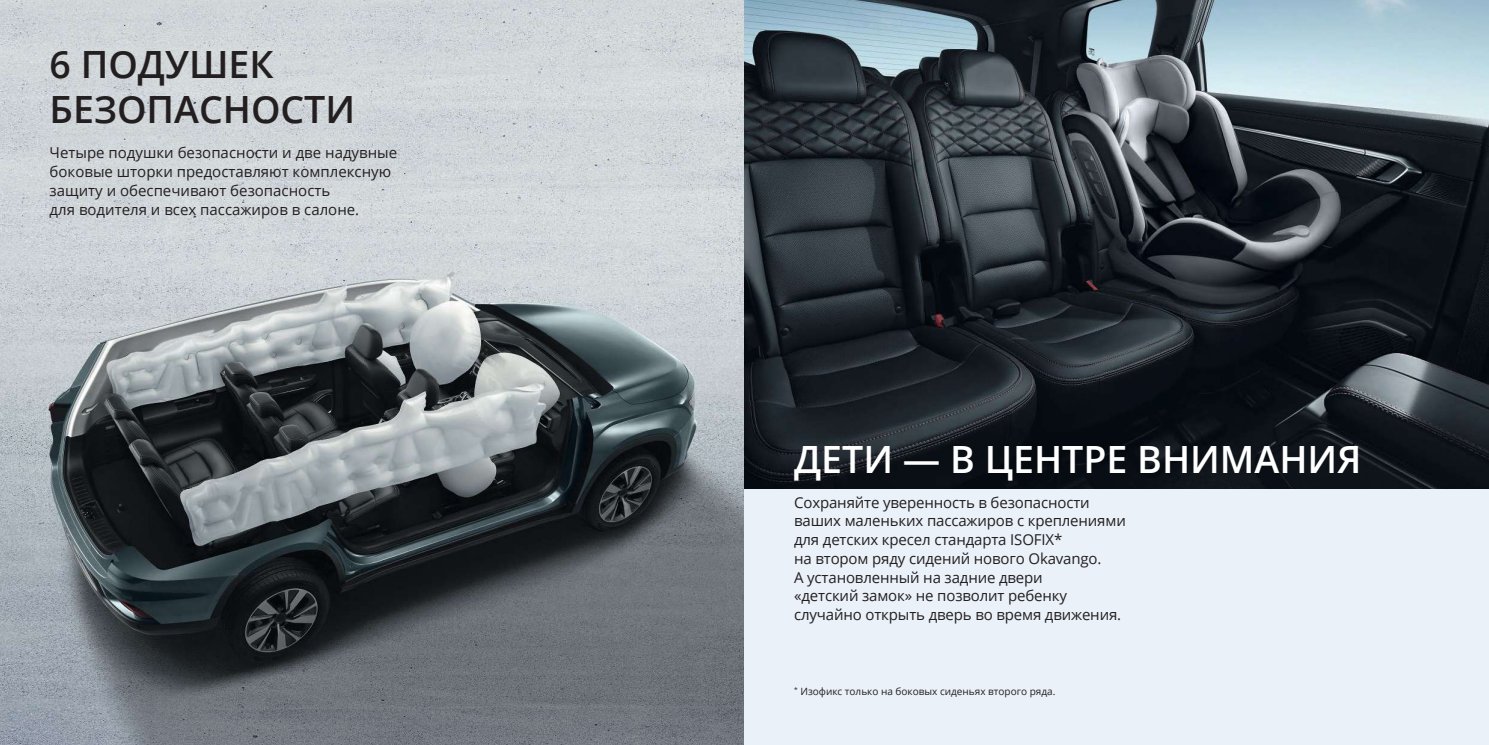
<style>
.page{position:relative;width:1489px;height:745px;background:#fff}
.page>*{position:absolute;margin:0;border:0;box-sizing:border-box;transform-origin:0 0}
.t1{font:600 37.5px/45px "Open Sans";color:#231f20}
.t2{font:600 37.5px "Open Sans";color:#fff}
.t3{font:15px/18.8px "Open Sans";letter-spacing:-.01em;color:#231f20}
.t4{font:10px "Open Sans";color:#231f20}
</style>
<div class="page">
<img style="left:0;top:0;width:744px;height:744px">
<div style="left:744px;top:0;width:744px;height:744px;background:#eaf1f9"></div>
<img style="left:744px;top:0;width:744px;height:488px">
<h1 class="t1" style="left:50px;top:41px;width:307px">6 ПОДУШЕК<br>БЕЗОПАСНОСТИ</h1>
<p class="t3" style="left:50px;top:143px;width:349px">Четыре подушки безопасности и две надувные боковые шторки предоставляют комплексную защиту и обеспечивают безопасность<br>для водителя и всех пассажиров в салоне.</p>
<h1 class="t2" style="left:794px;top:433px;width:569px">ДЕТИ — В ЦЕНТРЕ ВНИМАНИЯ</h1>
<p class="t3" style="left:794px;top:492px;width:333px">Сохраняйте уверенность в безопасности ваших маленьких пассажиров с креплениями для детских кресел стандарта ISOFIX*<br>на втором ряду сидений нового Okavango.<br>А установленный на задние двери<br>«детский замок» не позволит ребенку случайно открыть дверь во время движения.</p>
<p class="t4" style="left:794px;top:684px;width:263px"><sup>*</sup> Изофикс только на боковых сиденьях второго ряда.</p>
</div>
